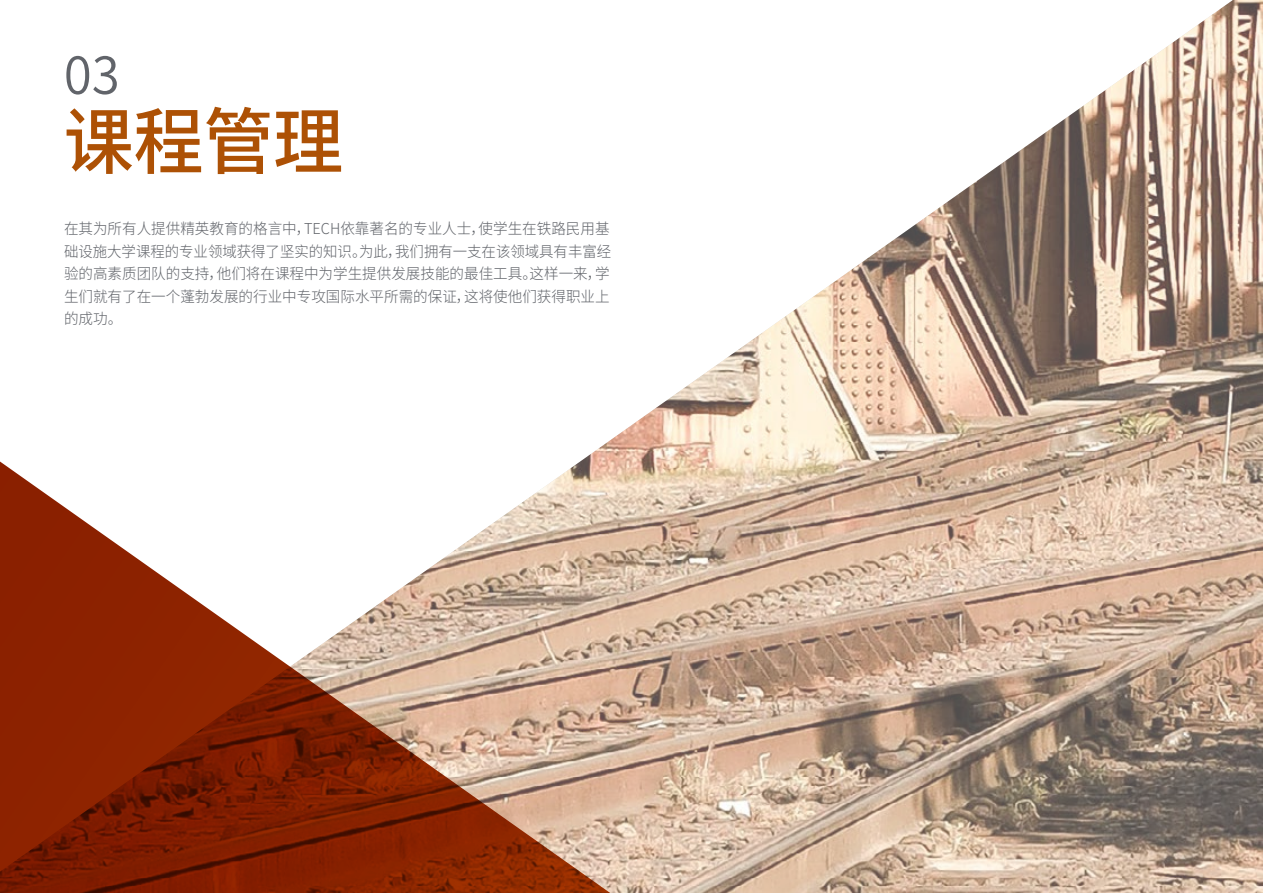
<style>
.page{position:relative;width:1263px;height:893px;background:#fff}
.page>*{position:absolute;margin:0;border:0;box-sizing:border-box;transform-origin:0 0}
.t1{font:500 72px "Source Han Sans CN";color:#ad5105}
.t2{font:52.5px "Source Han Sans CN";color:#61646a}
.t3{font:300 15px/22.5px "Source Han Sans CN";color:#61646a;text-align:justify}
</style>
<div class="page">
<img style="left:602px;top:0;width:661px;height:893px">
<svg style="left:0;top:446px;width:640px;height:447px"></svg>
<h2 class="t2" style="left:64px;top:45px;width:57px">03</h2>
<h1 class="t1" style="left:64px;top:101px;width:281px">课程管理</h1>
<p class="t3" style="left:64px;top:218px;width:549px">在其为所有人提供精英教育的格言中，TECH依靠著名的专业人士，使学生在铁路民用基础设施大学课程的专业领域获得了坚实的知识。为此，我们拥有一支在该领域具有丰富经验的高素质团队的支持，他们将在课程中为学生提供发展技能的最佳工具。这样一来，学生们就有了在一个蓬勃发展的行业中专攻国际水平所需的保证，这将使他们获得职业上的成功。</p>
</div>
